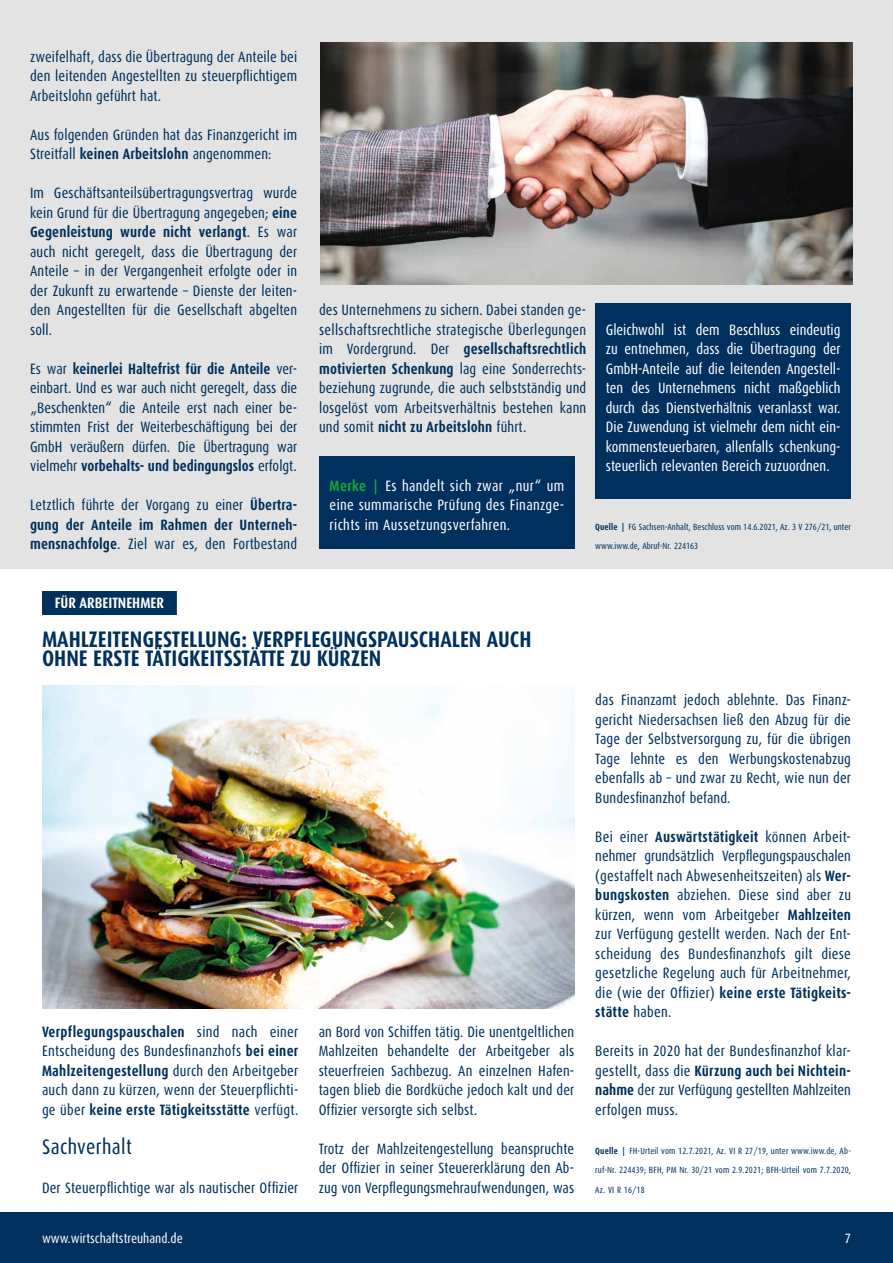
<style>
.page{position:relative;width:893px;height:1263px;background:#fff}
.page>*{position:absolute;margin:0;border:0;box-sizing:border-box;transform-origin:0 0}
.t1{font:700 22.5px/19.5px "Dax Condensed";color:#00305d}
.t2{font:21px "Dax Condensed";letter-spacing:.02em;color:#00305d}
.t3{font:15px/19.5px "Dax Condensed";letter-spacing:.01em;color:#00305d;text-align:justify}
.t4{font:15px/19.5px "Dax Condensed";color:#fff;text-align:justify}
.t5{font:700 15px "Dax Condensed";color:#fff}
.t6{font:13.5px "Dax Condensed";color:#fff}
.t7{font:9px/19.5px "Dax Condensed";letter-spacing:.01em;color:#00305d;text-align:justify}
.s1{font-weight:700}
.s2{font-weight:700;color:#13a538}
</style>
<div class="page">
<div style="left:0;top:1212px;width:893px;height:51px;background:#00305d"></div>
<div style="left:42px;top:591px;width:135px;height:24px;background:#00305d"></div>
<img style="left:42px;top:686px;width:532px;height:323px">
<div style="left:0;top:0;width:893px;height:569px;background:#e3e3e3"></div>
<div style="left:319px;top:456px;width:256px;height:93px;background:#00305d"></div>
<div style="left:595px;top:303px;width:256px;height:195px;background:#00305d"></div>
<img style="left:320px;top:42px;width:532px;height:243px">
<p class="t3" style="left:30px;top:47px;width:269px">zweifelhaft, dass die Übertragung der Anteile bei den leitenden Angestellten zu steuerpflichtigem Arbeitslohn geführt hat.</p>
<p class="t3" style="left:30px;top:125px;width:269px">Aus folgenden Gründen hat das Finanzgericht im<br>Streitfall <span class="s1">keinen Arbeitslohn</span> angenommen:</p>
<p class="t3" style="left:30px;top:183px;width:269px">Im Geschäftsanteilsübertragungsvertrag wurde kein Grund für die Übertragung angegeben; <span class="s1">eine Gegenleistung wurde nicht verlangt</span>. Es war auch nicht geregelt, dass die Übertragung der Anteile – in der Vergangenheit erfolgte oder in der Zukunft zu erwartende – Dienste der leiten&shy;den Angestellten für die Gesellschaft abgelten soll.</p>
<p class="t3" style="left:30px;top:359px;width:269px">Es war <span class="s1">keinerlei Haltefrist für die Anteile</span> ver&shy;einbart. Und es war auch nicht geregelt, dass die „Beschenkten“ die Anteile erst nach einer be&shy;stimmten Frist der Weiterbeschäftigung bei der GmbH veräußern dürfen. Die Übertragung war vielmehr <span class="s1">vorbehalts- und bedingungslos</span> erfolgt.</p>
<p class="t3" style="left:30px;top:495px;width:269px">Letztlich führte der Vorgang zu einer <span class="s1">Übertra&shy;gung der Anteile im Rahmen der Unterneh&shy;mensnachfolge</span>. Ziel war es, den Fortbestand</p>
<p class="t3" style="left:319px;top:300px;width:269px">des Unternehmens zu sichern. Dabei standen ge&shy;sellschaftsrechtliche strategische Überlegungen im Vordergrund. Der <span class="s1">gesellschaftsrechtlich motivierten Schenkung</span> lag eine Sonderrechts&shy;beziehung zugrunde, die auch selbstständig und losgelöst vom Arbeitsverhältnis bestehen kann und somit <span class="s1">nicht zu Arbeitslohn</span> führt.</p>
<p class="t4" style="left:330px;top:476px;width:236px"><span class="s2">Merke |</span> Es handelt sich zwar „nur“ um eine summarische Prüfung des Finanzge&shy;richts im Aussetzungsverfahren.</p>
<p class="t4" style="left:606px;top:320px;width:236px">Gleichwohl ist dem Beschluss eindeutig zu entnehmen, dass die Übertragung der GmbH-Anteile auf die leitenden Angestell&shy;ten des Unternehmens nicht maßgeblich durch das Dienstverhältnis veranlasst war.<br>Die Zuwendung ist vielmehr dem nicht ein&shy;kommensteuerbaren, allenfalls schenkung&shy;steuerlich relevanten Bereich zuzuordnen.</p>
<p class="t7" style="left:595px;top:517px;width:257px"><span class="s1">Quelle |</span> FG Sachsen-Anhalt, Beschluss vom 14.6.2021, Az. 3 V 276/21, unter www.iww.de, Abruf-Nr. 224163</p>
<p class="t5" style="left:55px;top:594px;width:111px">FÜR ARBEITNEHMER</p>
<h1 class="t1" style="left:42px;top:629px;width:491px">MAHLZEITENGESTELLUNG: VERPFLEGUNGSPAUSCHALEN AUCH<br>OHNE ERSTE TÄTIGKEITSSTÄTTE ZU KÜRZEN</h1>
<p class="t3" style="left:42px;top:1022px;width:258px"><span class="s1">Verpflegungspauschalen</span> sind nach einer Entscheidung des Bundesfinanzhofs <span class="s1">bei einer Mahlzeitengestellung</span> durch den Arbeitgeber auch dann zu kürzen, wenn der Steuerpflichti&shy;ge über <span class="s1">keine erste Tätigkeitsstätte</span> verfügt.</p>
<h2 class="t2" style="left:42px;top:1135px;width:91px">Sachverhalt</h2>
<p class="t3" style="left:42px;top:1178px;width:258px">Der Steuerpflichtige war als nautischer Offizier</p>
<p class="t3" style="left:319px;top:1022px;width:257px">an Bord von Schiffen tätig. Die unentgeltlichen Mahlzeiten behandelte der Arbeitgeber als steuerfreien Sachbezug. An einzelnen Hafen&shy;tagen blieb die Bordküche jedoch kalt und der Offizier versorgte sich selbst.</p>
<p class="t3" style="left:319px;top:1139px;width:257px">Trotz der Mahlzeitengestellung beanspruchte der Offizier in seiner Steuererklärung den Ab&shy;zug von Verpflegungsmehraufwendungen, was</p>
<p class="t3" style="left:595px;top:690px;width:257px">das Finanzamt jedoch ablehnte. Das Finanz&shy;gericht Niedersachsen ließ den Abzug für die Tage der Selbstversorgung zu, für die übrigen Tage lehnte es den Werbungskostenabzug ebenfalls ab – und zwar zu Recht, wie nun der Bundesfinanzhof befand.</p>
<p class="t3" style="left:595px;top:827px;width:257px">Bei einer <span class="s1">Auswärtstätigkeit</span> können Arbeit&shy;nehmer grundsätzlich Verpflegungspauschalen (gestaffelt nach Abwesenheitszeiten) als <span class="s1">Wer&shy;bungskosten</span> abziehen. Diese sind aber zu kürzen, wenn vom Arbeitgeber <span class="s1">Mahlzeiten </span>zur Verfügung gestellt werden. Nach der Ent&shy;scheidung des Bundesfinanzhofs gilt diese gesetzliche Regelung auch für Arbeitnehmer, die (wie der Offizier) <span class="s1">keine erste Tätigkeits&shy;stätte</span> haben.</p>
<p class="t3" style="left:595px;top:1041px;width:257px">Bereits in 2020 hat der Bundesfinanzhof klar&shy;gestellt, dass die <span class="s1">Kürzung auch bei Nichtein&shy;nahme</span> der zur Verfügung gestellten Mahlzeiten erfolgen muss.</p>
<p class="t7" style="left:595px;top:1141px;width:257px"><span class="s1">Quelle |</span> FH-Urteil vom 12.7.2021, Az. VI R 27/19, unter www.iww.de, Ab&shy;ruf-Nr. 224439; BFH, PM Nr. 30/21 vom 2.9.2021; BFH-Urteil vom 7.7.2020, Az. VI R 16/18</p>
<p class="t6" style="left:42px;top:1231px;width:142px">www.wirtschaftstreuhand.de</p>
<p class="t6" style="left:845px;top:1231px;width:8px">7</p>
</div>
